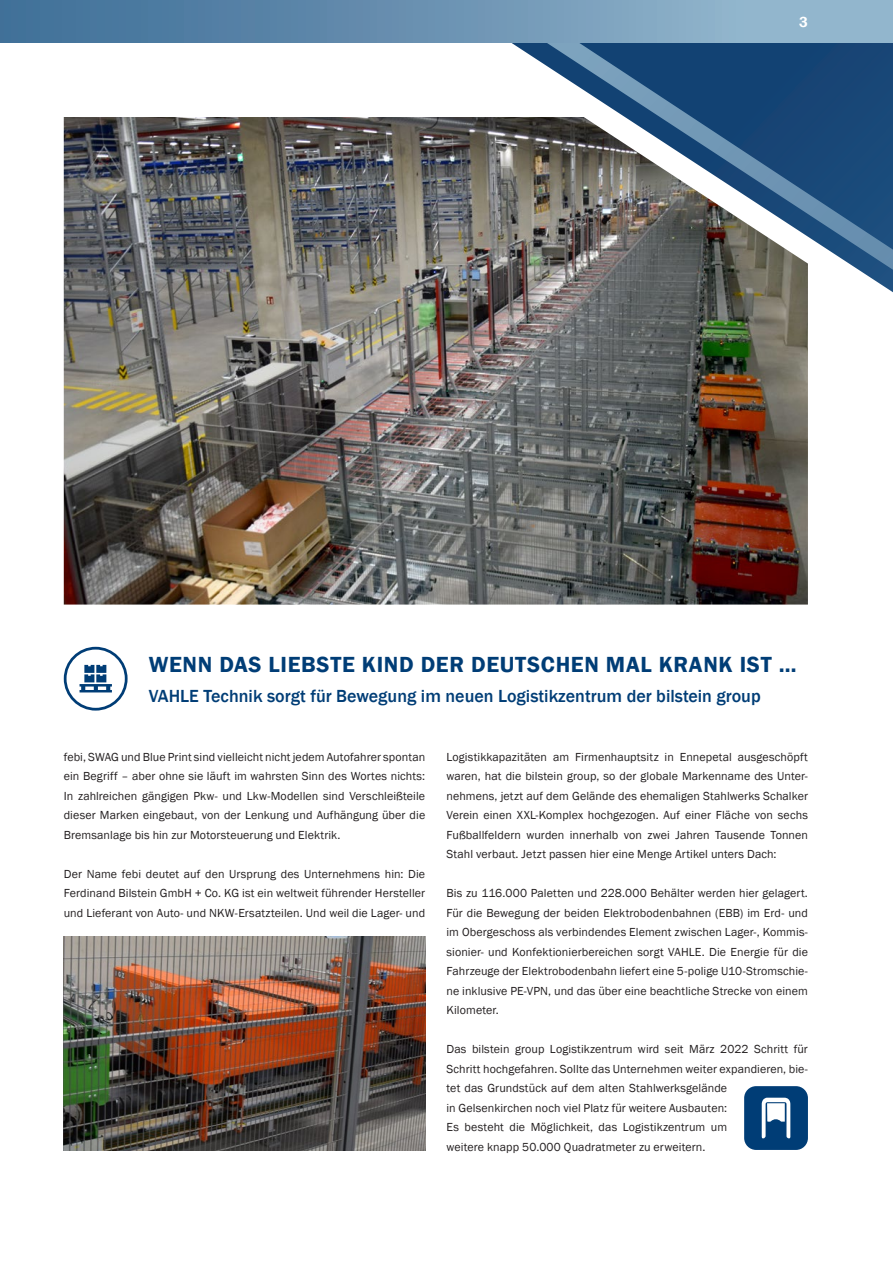
<style>
.page{position:relative;width:893px;height:1263px;background:#fff}
.page>*{position:absolute;margin:0;border:0;box-sizing:border-box;transform-origin:0 0}
.t1{font:600 22.5px "Franklin Gothic";letter-spacing:.03em;color:#003d76}
.t2{font:500 18px "Franklin Gothic";color:#003d76}
.t3{font:600 15px "Franklin Gothic";color:#fff}
.t4{font:12px/19.5px "Franklin Gothic";letter-spacing:.01em;color:#231f20;text-align:justify}
</style>
<div class="page">
<img style="left:64px;top:117px;width:744px;height:487px">
<svg style="left:64px;top:647px;width:64px;height:64px"></svg>
<div style="left:744px;top:1086px;width:64px;height:64px;background:#003d76;border-radius:12px"></div>
<svg style="left:762px;top:1098px;width:28px;height:41px"></svg>
<img style="left:292px;top:117px;width:516px;height:354px">
<svg style="left:357px;top:43px;width:536px;height:275px"></svg>
<img style="left:64px;top:936px;width:361px;height:214px">
<div style="left:0;top:0;width:893px;height:43px;background:linear-gradient(to right,#3e6d96,#9cbed3)"></div>
<p class="t3" style="left:799px;top:13px;width:10px">3</p>
<h1 class="t1" style="left:149px;top:650px;width:649px">WENN DAS LIEBSTE KIND DER DEUTSCHEN MAL KRANK IST …</h1>
<h2 class="t2" style="left:149px;top:684px;width:613px">VAHLE Technik sorgt für Bewegung im neuen Logistikzentrum der bilstein group</h2>
<p class="t4" style="left:64px;top:747px;width:363px">febi, SWAG und Blue Print sind vielleicht nicht jedem Autofahrer spontan ein Begriff – aber ohne sie läuft im wahrsten Sinn des Wortes nichts:<br>In zahlreichen gängigen Pkw- und Lkw-Modellen sind Verschleißteile dieser Marken eingebaut, von der Lenkung und Aufhängung über die Bremsanlage bis hin zur Motorsteuerung und Elektrik.</p>
<p class="t4" style="left:64px;top:864px;width:363px">Der Name febi deutet auf den Ursprung des Unternehmens hin: Die Ferdinand Bilstein GmbH + Co. KG ist ein weltweit führender Hersteller und Lieferant von Auto- und NKW-Ersatzteilen. Und weil die Lager- und</p>
<p class="t4" style="left:446px;top:747px;width:363px">Logistikkapazitäten am Firmenhauptsitz in Ennepetal ausgeschöpft waren, hat die bilstein group, so der globale Markenname des Unter&shy;nehmens, jetzt auf dem Gelände des ehemaligen Stahlwerks Schalker Verein einen XXL-Komplex hochgezogen. Auf einer Fläche von sechs Fußballfeldern wurden innerhalb von zwei Jahren Tausende Tonnen Stahl verbaut. Jetzt passen hier eine Menge Artikel unters Dach:</p>
<p class="t4" style="left:446px;top:884px;width:363px">Bis zu 116.000 Paletten und 228.000 Behälter werden hier gelagert.<br>Für die Bewegung der beiden Elektrobodenbahnen (EBB) im Erd- und im Obergeschoss als verbindendes Element zwischen Lager-, Kommis&shy;sionier- und Konfektionierbereichen sorgt VAHLE. Die Energie für die Fahrzeuge der Elektrobodenbahn liefert eine 5-polige U10-Stromschie&shy;ne inklusive PE-VPN, und das über eine beachtliche Strecke von einem Kilometer.</p>
<p class="t4" style="left:446px;top:1040px;width:363px;text-align:left">Das bilstein group Logistikzentrum wird seit März 2022 Schritt für Schritt hochgefahren. Sollte das Unternehmen weiter expandieren, bie&shy;tet das Grundstück auf dem alten Stahlwerksgelände<br>in Gelsenkirchen noch viel Platz für weitere Ausbauten:<br>Es besteht die Möglichkeit, das Logistikzentrum um<br>weitere knapp 50.000 Quadratmeter zu erweitern.</p>
</div>
